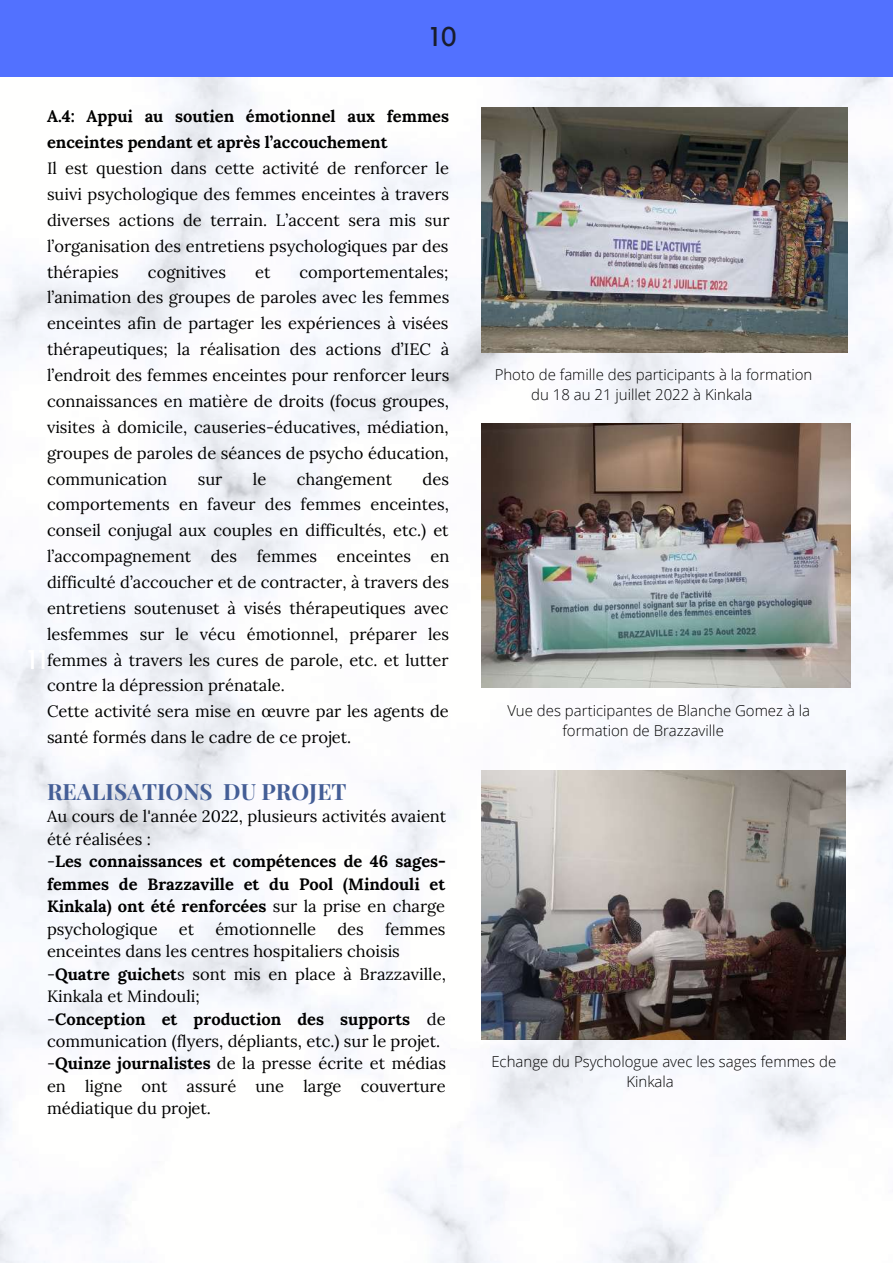
<style>
.page{position:relative;width:893px;height:1264px;background:#fff}
.page>*{position:absolute;margin:0;border:0;box-sizing:border-box;transform-origin:0 0}
.t1{font:27px "Kollektif";color:#fff}
.t2{font:27px "Kollektif";color:#191d2d}
.t3{font:700 22.5px "Playfair Display";color:#445e96}
.t4{font:16.5px/25.8px "Lora";color:#000;text-align:justify}
.t5{font:700 16.5px/22.5px "Lora";color:#000}
.t6{font:300 15px/20.2px "Open Sans";color:#000}
.s1{font-weight:400}
.s2{font-weight:700}
</style>
<div class="page">
<img style="left:0;top:76px;width:892px;height:1186px">
<div style="left:0;top:0;width:892px;height:76px;background:#5271ff"></div>
<img style="left:482px;top:107px;width:365px;height:245px">
<img style="left:482px;top:423px;width:368px;height:264px">
<img style="left:482px;top:770px;width:363px;height:269px">
<h1 class="t2" style="left:430px;top:24px;width:28px">10</h1>
<p class="t5" style="left:47px;top:103px;width:403px;line-height:25.8px">A.4: Appui au soutien émotionnel aux femmes enceintes pendant et après l’accouchement</p>
<p class="t4" style="left:47px;top:155px;width:404px">Il est question dans cette activité de renforcer le suivi psychologique des femmes enceintes à travers diverses actions de terrain. L’accent sera mis sur l’organisation des entretiens psychologiques par des thérapies</p>
<p class="t4" style="left:47px;top:259px;width:404px;text-indent:252px">comportementales; l’animation des groupes de paroles avec les femmes enceintes afin de partager les expériences à visées thérapeutiques; la réalisation des actions d’IEC à l’endroit des femmes enceintes pour renforcer leurs connaissances en matière de droits (focus groupes, visites à domicile, causeries-éducatives, médiation, groupes de paroles de séances de psycho éducation, communication</p>
<p class="t4" style="left:148px;top:259px;width:80px">cognitives</p>
<p class="t4" style="left:255px;top:259px;width:17px">et</p>
<p class="t4" style="left:47px;top:465px;width:404px;text-align:left;text-indent:375px">des comportements en faveur des femmes enceintes, conseil conjugal aux couples en difficultés, etc.) et l’accompagnement des femmes enceintes en difficulté d’accoucher et de contracter, à travers des entretiens soutenuset à visés thérapeutiques avec lesfemmes sur le vécu émotionnel, préparer les femmes à travers les cures de parole, etc. et lutter contre la dépression prénatale.<br>Cette activité sera mise en œuvre par les agents de santé formés dans le cadre de ce projet.</p>
<h2 class="t3" style="left:47px;top:775px;width:301px">REALISATIONS DU PROJET</h2>
<p class="t5" style="left:47px;top:804px;width:401px"><span class="s1">Au cours de l'année 2022, plusieurs activités avaient été réalisées :<br>-</span>Les connaissances et compétences de 46 sages&shy;femmes de Brazzaville et du Pool (Mindouli et Kinkala) ont été renforcées <span class="s1">sur la prise en charge psychologique</span></p>
<p class="t4" style="left:198px;top:465px;width:26px">sur</p>
<p class="t4" style="left:253px;top:465px;width:15px">le</p>
<p class="t4" style="left:297px;top:465px;width:97px">changement</p>
<h1 class="t1" style="left:28px;top:647px;width:20px">11</h1>
<p class="t4" style="left:179px;top:915px;width:17px">et</p>
<p class="t4" style="left:215px;top:915px;width:102px">émotionnelle</p>
<p class="t4" style="left:337px;top:915px;width:28px">des</p>
<p class="t4" style="left:47px;top:917px;width:400px;line-height:22.5px;text-align:left;text-indent:338px">femmes enceintes dans les centres hospitaliers choisis -<span class="s2">Quatre guichet</span>s sont mis en place à Brazzaville, Kinkala et Mindouli;<br>-<span class="s2">Conception et production des supports</span> de communication (flyers, dépliants, etc.) sur le projet. -<span class="s2">Quinze journalistes</span> de la presse écrite et médias en ligne ont assuré une large couverture médiatique du projet.</p>
<p class="t6" style="left:531px;top:364px;width:283px;text-indent:-36px">Photo de famille des participants à la formation du 18 au 21 juillet 2022 à Kinkala</p>
<p class="t6" style="left:562px;top:699px;width:249px;text-indent:-55px">Vue des participantes de Blanche Gomez à la formation de Brazzaville</p>
<p class="t6" style="left:626px;top:1050px;width:211px;text-indent:-135px">Echange du Psychologue avec les sages femmes de<br>Kinkala</p>
</div>
